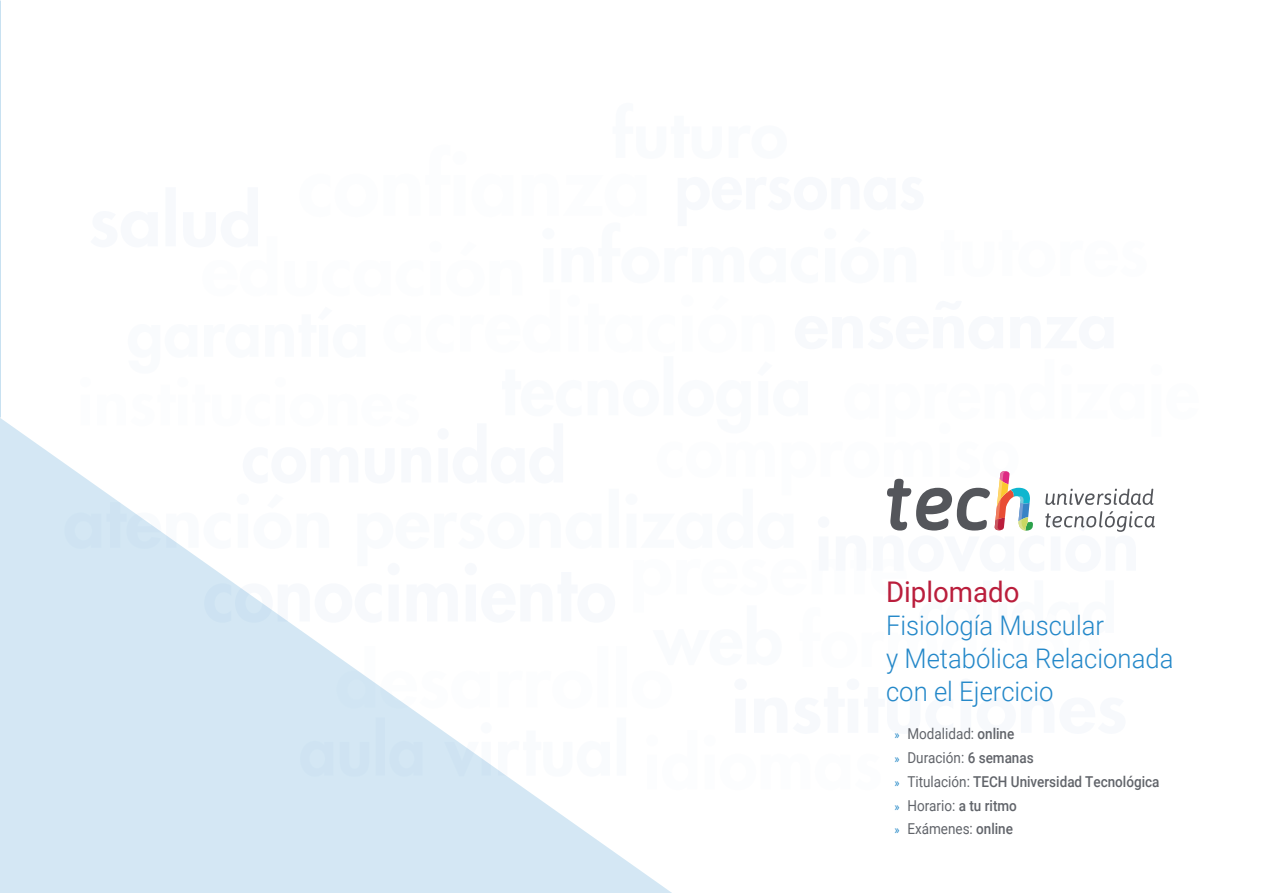
<style>
.page{position:relative;width:1263px;height:893px;background:#fff}
.page>*{position:absolute;margin:0;border:0;box-sizing:border-box;transform-origin:0 0}
.t1{font:28.5px "Roboto";color:#ba1e3c}
.t2{font:300 27px/33px "Roboto";color:#2488c9;scale:.95 1}
.t3{font:500 15px/23.7px "Roboto";color:#61646a;scale:.9 1}
.s1{font-weight:400;font-size:12px;color:#2488c7}
.s2{font-weight:400}
</style>
<div class="page">
<svg style="left:0;top:418px;width:672px;height:475px;background:#d8e9f5"></svg>
<svg style="left:64px;top:418px;width:1091px;height:372px"></svg>
<h1 class="t1" style="left:886px;top:572px;width:135px">Diplomado</h1>
<h2 class="t2" style="left:886px;top:608px;width:304px">Fisiología Muscular<br>y Metabólica Relacionada con el Ejercicio</h2>
<p class="t3" style="left:895px;top:721px;width:296px"><span class="s1">»</span> <span class="s2">Modalidad:</span> online<br><span class="s1">»</span> <span class="s2">Duración:</span> 6 semanas<br><span class="s1">»</span> <span class="s2">Titulación:</span> TECH Universidad Tecnológica <span class="s1">»</span> <span class="s2">Horario:</span> a tu ritmo<br><span class="s1">»</span> <span class="s2">Exámenes:</span> online</p>
</div>
